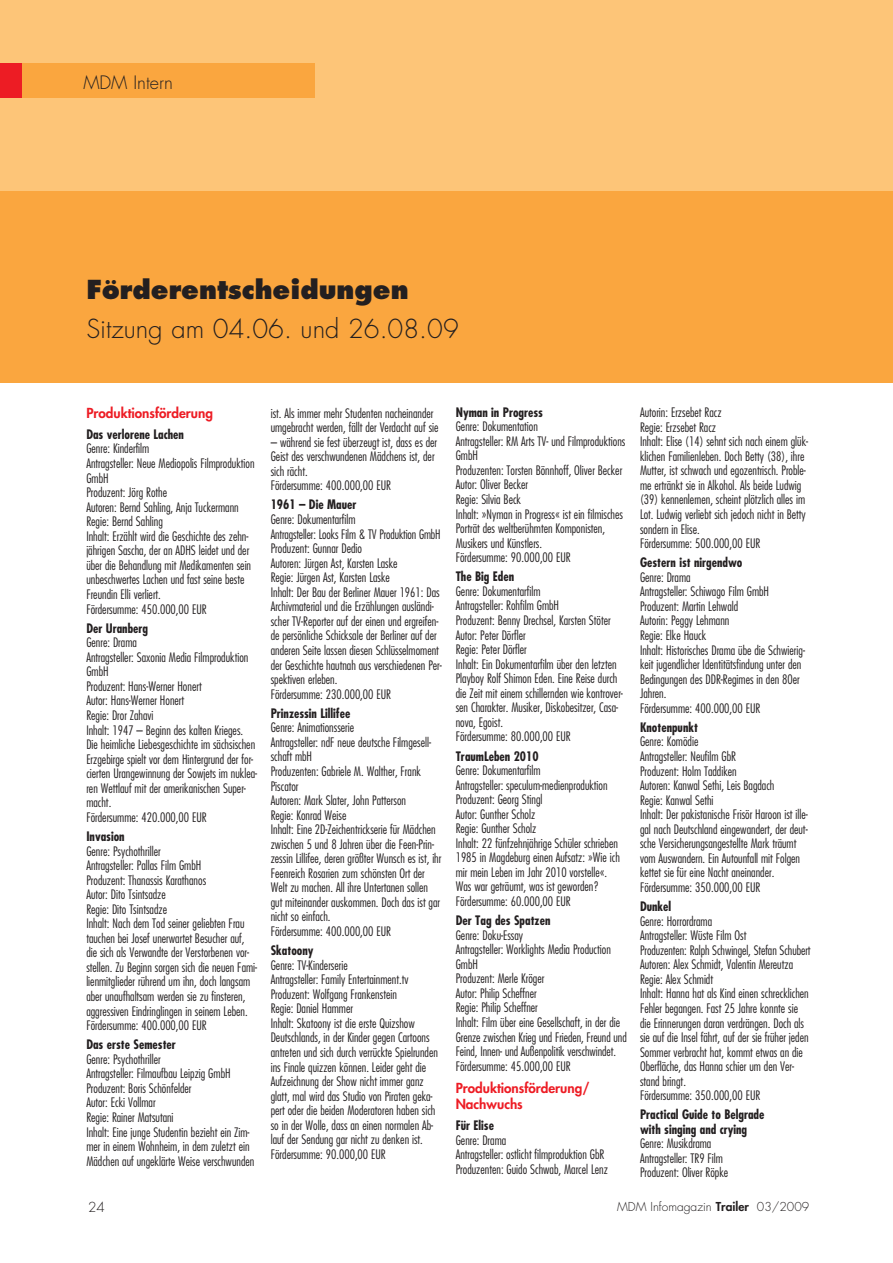
<style>
.page{position:relative;width:893px;height:1263px;background:#fff}
.page>*{position:absolute;margin:0;border:0;box-sizing:border-box;transform-origin:0 0}
.t1{font:300 25.5px "Futura";color:#231f20}
.t2{font:800 25.5px "Futura LT";color:#231f20}
.t3{font:300 18px "Futura";color:#231f20}
.t4{font:800 13.5px/15.8px "Futura";color:#ed1c24}
.t5{font:300 13.5px "Futura";color:#231f20}
.t6{font:300 condensed 12.75px/14.5px "Futura";color:#231f20}
.t7{font:700 condensed 12.75px/14.1px "Futura";color:#231f20}
.t8{font:300 12px "Futura";color:#231f20}
.s1{font-weight:800}
</style>
<div class="page">
<div style="left:0;top:0;width:892px;height:383px;background:#fdc578"></div>
<div style="left:0;top:191px;width:892px;height:192px;background:#faa63f"></div>
<div style="left:0;top:64px;width:314px;height:34px;background:#faa63f"></div>
<div style="left:0;top:64px;width:21px;height:34px;background:#ed1c24"></div>
<h2 class="t3" style="left:83px;top:74px;width:91px">MDM Intern</h2>
<h1 class="t2" style="left:86px;top:278px;width:324px">Förderentscheidungen</h1>
<h1 class="t1" style="left:86px;top:317px;width:374px">Sitzung am 04.06. und 26.08.09</h1>
<p class="t4" style="left:86px;top:406px;width:128px">Produktionsförderung</p>
<p class="t7" style="left:86px;top:428px;width:99px">Das verlorene Lachen</p>
<p class="t6" style="left:86px;top:442px;width:170px">Genre: Kinderfilm<br>Antragsteller: Neue Mediopolis Filmproduktion<br>GmbH<br>Produzent: Jörg Rothe<br>Autoren: Bernd Sahling, Anja Tuckermann<br>Regie: Bernd Sahling<br>Inhalt: Erzählt wird die Geschichte des zehn&shy;jährigen Sascha, der an ADHS leidet und der über die Behandlung mit Medikamenten sein unbeschwertes Lachen und fast seine beste<br>Freundin Elli verliert.<br>Fördersumme: 450.000,00 EUR</p>
<p class="t7" style="left:86px;top:622px;width:63px">Der Uranberg</p>
<p class="t6" style="left:86px;top:636px;width:172px">Genre: Drama<br>Antragsteller: Saxonia Media Filmproduktion<br>GmbH<br>Produzent: Hans-Werner Honert<br>Autor: Hans-Werner Honert<br>Regie: Dror Zahavi<br>Inhalt: 1947 – Beginn des kalten Krieges.<br>Die heimliche Liebesgeschichte im sächsischen<br>Erzgebirge spielt vor dem Hintergrund der for&shy;cierten Urangewinnung der Sowjets im nuklea&shy;ren Wettlauf mit der amerikanischen Super&shy;macht.<br>Fördersumme: 420.000,00 EUR</p>
<p class="t7" style="left:86px;top:830px;width:40px">Invasion</p>
<p class="t6" style="left:86px;top:844px;width:172px">Genre: Psychothriller<br>Antragsteller: Pallas Film GmbH<br>Produzent: Thanassis Karathanos<br>Autor: Dito Tsintsadze<br>Regie: Dito Tsintsadze<br>Inhalt: Nach dem Tod seiner geliebten Frau tauchen bei Josef unerwartet Besucher auf, die sich als Verwandte der Verstorbenen vor&shy;stellen. Zu Beginn sorgen sich die neuen Fami&shy;lienmitglieder rührend um ihn, doch langsam aber unaufhaltsam werden sie zu finsteren, aggressiven Eindringlingen in seinem Leben.<br>Fördersumme: 400.000,00 EUR</p>
<p class="t7" style="left:86px;top:1039px;width:91px">Das erste Semester</p>
<p class="t6" style="left:86px;top:1053px;width:170px">Genre: Psychothriller<br>Antragsteller: Filmaufbau Leipzig GmbH Produzent: Boris Schönfelder<br>Autor: Ecki Vollmar<br>Regie: Rainer Matsutani<br>Inhalt: Eine junge Studentin bezieht ein Zim&shy;mer in einem Wohnheim, in dem zuletzt ein Mädchen auf ungeklärte Weise verschwunden</p>
<p class="t6" style="left:271px;top:406px;width:169px">ist. Als immer mehr Studenten nacheinander umgebracht werden, fällt der Verdacht auf sie</p>
<p class="t6" style="left:271px;top:436px;width:168px">– während sie fest überzeugt ist, dass es der<br>Geist des verschwundenen Mädchens ist, der sich rächt.<br>Fördersumme: 400.000,00 EUR</p>
<p class="t7" style="left:271px;top:499px;width:87px">1961 – Die Mauer</p>
<p class="t6" style="left:271px;top:513px;width:173px">Genre: Dokumentarfilm<br>Antragsteller: Looks Film &amp; TV Produktion GmbH Produzent: Gunnar Dedio<br>Autoren: Jürgen Ast, Karsten Laske<br>Regie: Jürgen Ast, Karsten Laske<br>Inhalt: Der Bau der Berliner Mauer 1961: Das Archivmaterial und die Erzählungen ausländi&shy;scher TV-Reporter auf der einen und ergreifen&shy;de persönliche Schicksale der Berliner auf der anderen Seite lassen diesen Schlüsselmoment der Geschichte hautnah aus verschiedenen Per&shy;spektiven erleben.<br>Fördersumme: 230.000,00 EUR</p>
<p class="t7" style="left:271px;top:707px;width:81px">Prinzessin Lillifee</p>
<p class="t6" style="left:271px;top:721px;width:172px">Genre: Animationsserie<br>Antragsteller: ndF neue deutsche Filmgesell&shy;schaft mbH<br>Produzenten: Gabriele M. Walther, Frank Piscator<br>Autoren: Mark Slater, John Patterson<br>Regie: Konrad Weise<br>Inhalt: Eine 2D-Zeichentrickserie für Mädchen zwischen 5 und 8 Jahren über die Feen-Prin&shy;zessin Lillifee, deren größter Wunsch es ist, ihr Feenreich Rosarien zum schönsten Ort der Welt zu machen. All ihre Untertanen sollen gut miteinander auskommen. Doch das ist gar nicht so einfach.<br>Fördersumme: 400.000,00 EUR</p>
<p class="t7" style="left:271px;top:945px;width:44px">Skatoony</p>
<p class="t6" style="left:271px;top:959px;width:169px">Genre: TV-Kinderserie<br>Antragsteller: Family Entertainment.tv Produzent: Wolfgang Frankenstein<br>Regie: Daniel Hammer<br>Inhalt: Skatoony ist die erste Quizshow Deutschlands, in der Kinder gegen Cartoons antreten und sich durch verrückte Spielrunden ins Finale quizzen können. Leider geht die Aufzeichnung der Show nicht immer ganz glatt, mal wird das Studio von Piraten geka&shy;pert oder die beiden Moderatoren haben sich so in der Wolle, dass an einen normalen Ab&shy;lauf der Sendung gar nicht zu denken ist.<br>Fördersumme: 90.000,00 EUR</p>
<p class="t7" style="left:456px;top:406px;width:89px">Nyman in Progress</p>
<p class="t6" style="left:456px;top:420px;width:171px">Genre: Dokumentation<br>Antragsteller: RM Arts TV- und Filmproduktions<br>GmbH<br>Produzenten: Torsten Bönnhoff, Oliver Becker<br>Autor: Oliver Becker<br>Regie: Silvia Beck<br>Inhalt: »Nyman in Progress« ist ein filmisches<br>Porträt des weltberühmten Komponisten,<br>Musikers und Künstlers.<br>Fördersumme: 90.000,00 EUR</p>
<p class="t7" style="left:456px;top:571px;width:60px">The Big Eden</p>
<p class="t6" style="left:456px;top:585px;width:169px">Genre: Dokumentarfilm<br>Antragsteller: Rohfilm GmbH<br>Produzent: Benny Drechsel, Karsten Stöter Autor: Peter Dörfler<br>Regie: Peter Dörfler<br>Inhalt: Ein Dokumentarfilm über den letzten Playboy Rolf Shimon Eden. Eine Reise durch die Zeit mit einem schillernden wie kontrover&shy;sen Charakter. Musiker, Diskobesitzer, Casa&shy;nova, Egoist.<br>Fördersumme: 80.000,00 EUR</p>
<p class="t7" style="left:456px;top:750px;width:85px">TraumLeben 2010</p>
<p class="t6" style="left:456px;top:764px;width:166px">Genre: Dokumentarfilm<br>Antragsteller: speculum-medienproduktion Produzent: Georg Stingl<br>Autor: Gunther Scholz<br>Regie: Gunther Scholz<br>Inhalt: 22 fünfzehnjährige Schüler schrieben 1985 in Magdeburg einen Aufsatz: »Wie ich mir mein Leben im Jahr 2010 vorstelle«.<br>Was war geträumt, was ist geworden?<br>Fördersumme: 60.000,00 EUR</p>
<p class="t7" style="left:456px;top:915px;width:96px">Der Tag des Spatzen</p>
<p class="t6" style="left:456px;top:929px;width:173px">Genre: Doku-Essay<br>Antragsteller: Worklights Media Production<br>GmbH<br>Produzent: Merle Kröger<br>Autor: Philip Scheffner<br>Regie: Philip Scheffner<br>Inhalt: Film über eine Gesellschaft, in der die<br>Grenze zwischen Krieg und Frieden, Freund und<br>Feind, Innen- und Außenpolitik verschwindet.<br>Fördersumme: 45.000,00 EUR</p>
<p class="t4" style="left:456px;top:1081px;width:135px">Produktionsförderung/<br>Nachwuchs</p>
<p class="t7" style="left:456px;top:1119px;width:40px">Für Elise</p>
<p class="t6" style="left:456px;top:1133px;width:154px">Genre: Drama<br>Antragsteller: ostlicht filmproduktion GbR<br>Produzenten: Guido Schwab, Marcel Lenz</p>
<p class="t6" style="left:640px;top:406px;width:170px">Autorin: Erzsebet Racz<br>Regie: Erzsebet Racz<br>Inhalt: Elise (14) sehnt sich nach einem glük&shy;klichen Familienleben. Doch Betty (38), ihre Mutter, ist schwach und egozentrisch. Proble&shy;me ertränkt sie in Alkohol. Als beide Ludwig (39) kennenlernen, scheint plötzlich alles im Lot. Ludwig verliebt sich jedoch nicht in Betty sondern in Elise.<br>Fördersumme: 500.000,00 EUR</p>
<p class="t7" style="left:640px;top:557px;width:104px">Gestern ist nirgendwo</p>
<p class="t6" style="left:640px;top:571px;width:166px">Genre: Drama<br>Antragsteller: Schiwago Film GmbH<br>Produzent: Martin Lehwald<br>Autorin: Peggy Lehmann<br>Regie: Elke Hauck<br>Inhalt: Historisches Drama übe die Schwierig&shy;keit jugendlicher Identitätsfindung unter den<br>Bedingungen des DDR-Regimes in den 80er<br>Jahren.<br>Fördersumme: 400.000,00 EUR</p>
<p class="t7" style="left:640px;top:721px;width:59px">Knotenpunkt</p>
<p class="t6" style="left:640px;top:735px;width:169px">Genre: Komödie<br>Antragsteller: Neufilm GbR<br>Produzent: Holm Taddiken<br>Autoren: Kanwal Sethi, Leis Bagdach<br>Regie: Kanwal Sethi<br>Inhalt: Der pakistanische Frisör Haroon ist ille&shy;gal nach Deutschland eingewandert, der deut&shy;sche Versicherungsangestellte Mark träumt vom Auswandern. Ein Autounfall mit Folgen kettet sie für eine Nacht aneinander.<br>Fördersumme: 350.000,00 EUR</p>
<p class="t7" style="left:640px;top:900px;width:33px">Dunkel</p>
<p class="t6" style="left:640px;top:915px;width:172px">Genre: Horrordrama<br>Antragsteller: Wüste Film Ost<br>Produzenten: Ralph Schwingel, Stefan Schubert Autoren: Alex Schmidt, Valentin Mereutza Regie: Alex Schmidt<br>Inhalt: Hanna hat als Kind einen schrecklichen Fehler begangen. Fast 25 Jahre konnte sie die Erinnerungen daran verdrängen. Doch als sie auf die Insel fährt, auf der sie früher jeden Sommer verbracht hat, kommt etwas an die Oberfläche, das Hanna schier um den Ver&shy;stand bringt.<br>Fördersumme: 350.000,00 EUR</p>
<p class="t7" style="left:640px;top:1109px;width:126px">Practical Guide to Belgrade with singing and crying</p>
<p class="t6" style="left:640px;top:1137px;width:90px">Genre: Musikdrama<br>Antragsteller: TR9 Film<br>Produzent: Oliver Röpke</p>
<p class="t5" style="left:88px;top:1201px;width:18px">24</p>
<p class="t8" style="left:617px;top:1201px;width:194px">MDM Infomagazin <span class="s1">Trailer</span> 03/2009</p>
</div>
